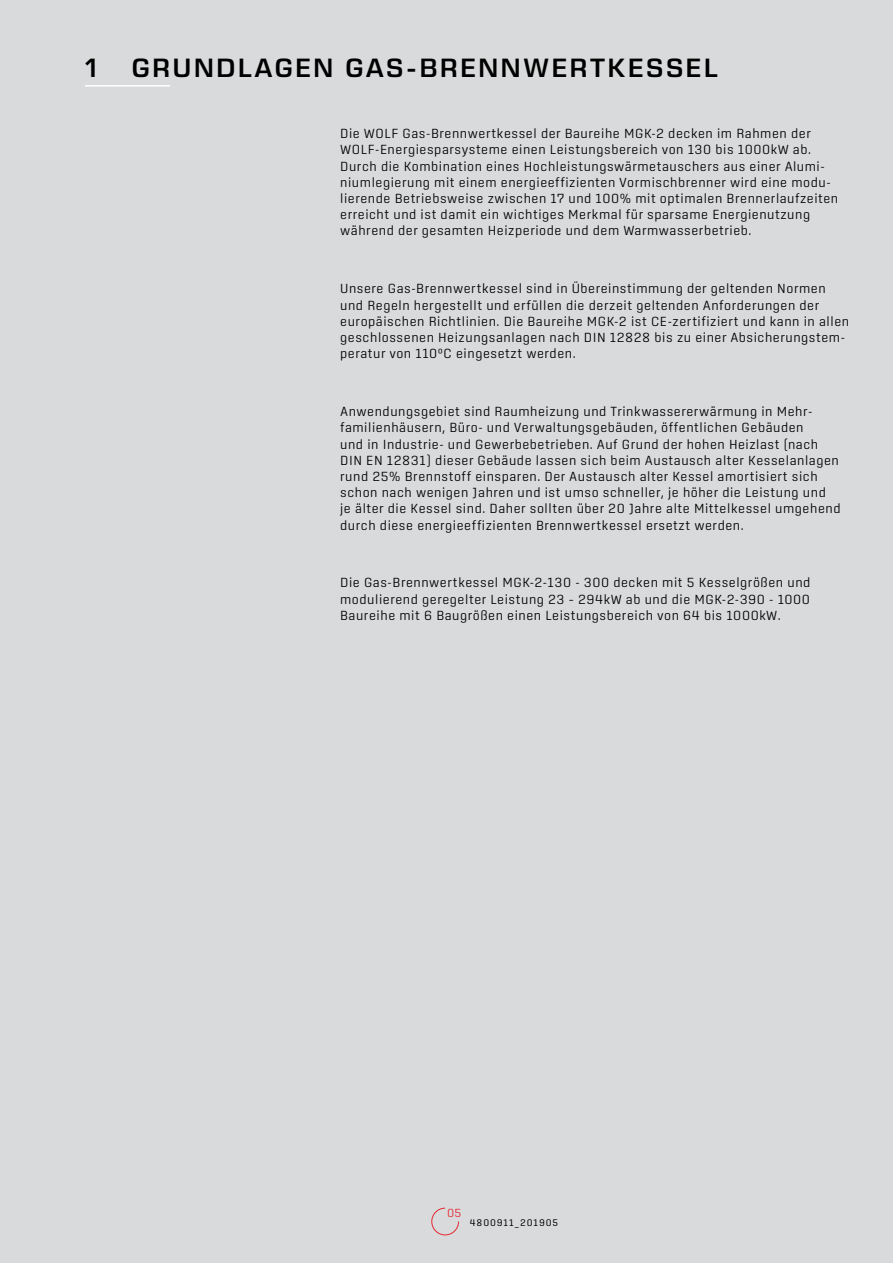
<style>
.page{position:relative;width:893px;height:1263px;background:#d9dadb}
.page>*{position:absolute;margin:0;border:0;box-sizing:border-box;transform-origin:0 0}
.t1{font:600 27px "Eurostile Next LT Pro";letter-spacing:.1em;color:#000}
.t2{font:300 13.5px/16.2px "Center";letter-spacing:.04em;color:#000}
.t3{font:300 12px "Center";color:#e42934}
.t4{font:9.75px "Center";letter-spacing:.09em;color:#000}
</style>
<div class="page">
<hr style="left:85px;top:85px;width:85px;height:2px;background:#fff">
<svg style="left:431px;top:1207px;width:28px;height:29px"></svg>
<h1 class="t1" style="left:85px;top:52px;width:14px">1</h1>
<h1 class="t1" style="left:132px;top:52px;width:587px">GRUNDLAGEN GAS-BRENNWERTKESSEL</h1>
<p class="t2" style="left:340px;top:125px;width:500px">Die WOLF Gas-Brennwertkessel der Baureihe MGK-2 decken im Rahmen der WOLF-Energiesparsysteme einen Leistungsbereich von 130 bis 1000kW ab.<br>Durch die Kombination eines Hochleistungswärmetauschers aus einer Alumi&shy;niumlegierung mit einem energieeffizienten Vormischbrenner wird eine modu&shy;lierende Betriebsweise zwischen 17 und 100% mit optimalen Brennerlaufzeiten erreicht und ist damit ein wichtiges Merkmal für sparsame Energienutzung während der gesamten Heizperiode und dem Warmwasserbetrieb.</p>
<p class="t2" style="left:340px;top:280px;width:510px">Unsere Gas-Brennwertkessel sind in Übereinstimmung der geltenden Normen und Regeln hergestellt und erfüllen die derzeit geltenden Anforderungen der europäischen Richtlinien. Die Baureihe MGK-2 ist CE‑zertifiziert und kann in allen geschlossenen Heizungsanlagen nach DIN 12828 bis zu einer Absicherungstem&shy;peratur von 110ºC eingesetzt werden.</p>
<p class="t2" style="left:340px;top:403px;width:502px">Anwendungsgebiet sind Raumheizung und Trinkwassererwärmung in Mehr&shy;familienhäusern, Büro- und Verwaltungsgebäuden, öffentlichen Gebäuden<br>und in Industrie- und Gewerbebetrieben. Auf Grund der hohen Heizlast (nach DIN EN 12831) dieser Gebäude lassen sich beim Austausch alter Kesselanlagen rund 25% Brennstoff einsparen. Der Austausch alter Kessel amortisiert sich schon nach wenigen Jahren und ist umso schneller, je höher die Leistung und<br>je älter die Kessel sind. Daher sollten über 20 Jahre alte Mittelkessel umgehend durch diese energieeffizienten Brennwertkessel ersetzt werden.</p>
<p class="t2" style="left:340px;top:574px;width:472px;text-align:justify">Die Gas-Brennwertkessel MGK‑2-130 - 300 decken mit 5 Kesselgrößen und modulierend geregelter Leistung 23 – 294kW ab und die MGK-2-390 - 1000<br>Baureihe mit 6 Baugrößen einen Leistungsbereich von 64 bis 1000kW.</p>
<p class="t3" style="left:447px;top:1206px;width:16px">05</p>
<p class="t4" style="left:470px;top:1217px;width:90px">4800911_201905</p>
</div>
